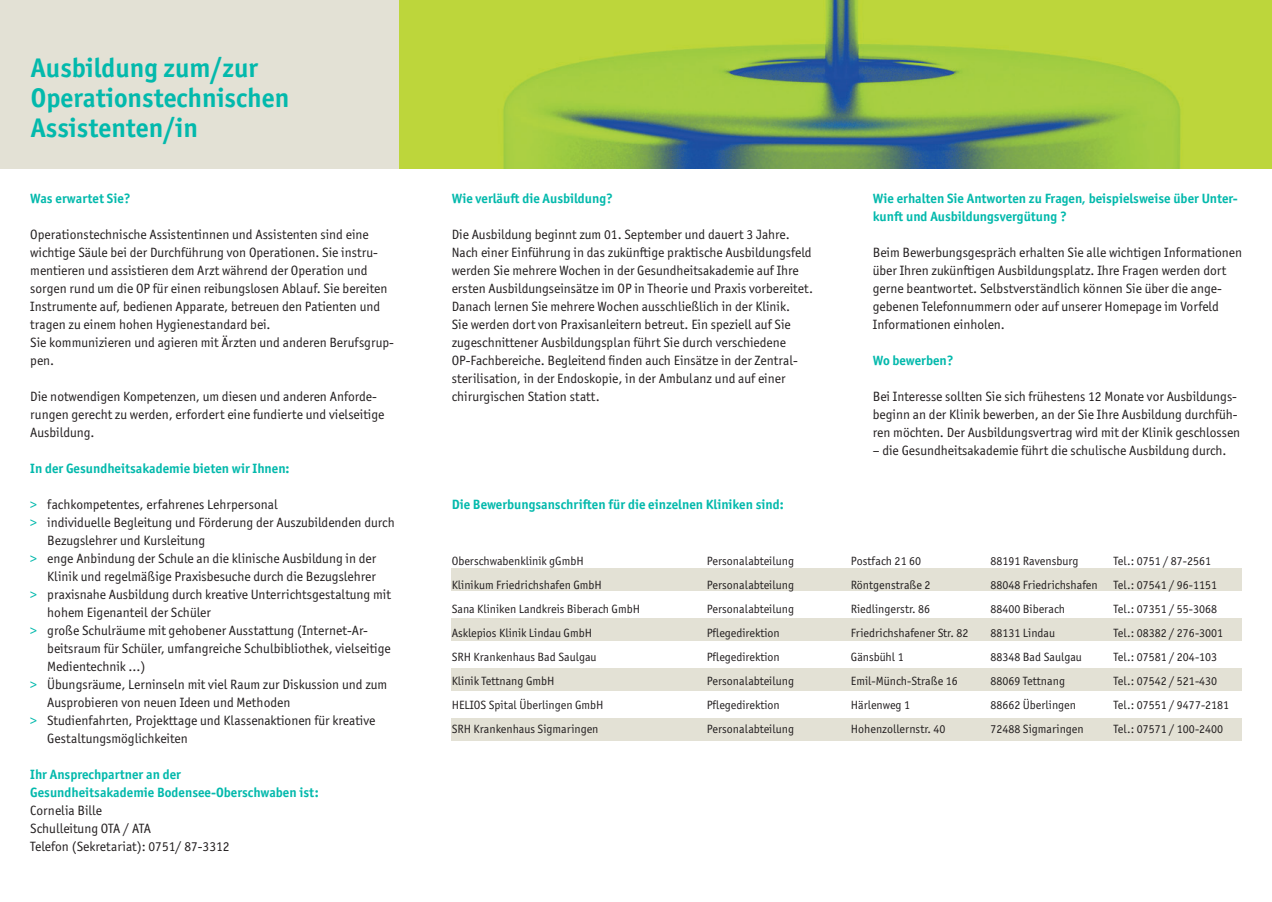
<style>
.page{position:relative;width:1272px;height:902px;background:#fff}
.page>*{position:absolute;margin:0;border:0;box-sizing:border-box;transform-origin:0 0}
.head{font:700 27px "Officina Sans ITC Pro";color:#03b9ac}
.fließtext{font:13.5px/18px "Officina Sans ITC Pro";color:#231f20}
.fließtext_bold_color{font:700 13.5px/18px "Officina Sans ITC Pro";color:#03b9ac}
.fließtext-2{font:700 13.5px "Officina Sans ITC Pro";color:#03b9ac}
.tabelle_kliniken{font:12px "Officina Sans ITC Pro";color:#231f20}
.s1{color:#03b9ac}
</style>
<div class="page">
<div style="left:451px;top:568px;width:791px;height:22px;background:#e3e1d5"></div>
<div style="left:0;top:0;width:399px;height:168px;background:#e3e1d5"></div>
<img style="left:400px;top:0;width:871px;height:168px">
<div style="left:451px;top:618px;width:790px;height:22px;background:#e3e1d5"></div>
<div style="left:451px;top:668px;width:791px;height:22px;background:#e3e1d5"></div>
<div style="left:451px;top:718px;width:790px;height:22px;background:#e3e1d5"></div>
<p class="head" style="left:31px;top:51px;width:229px">Ausbildung zum/zur</p>
<p class="head" style="left:31px;top:81px;width:260px">Operationstechnischen</p>
<p class="head" style="left:31px;top:111px;width:168px">Assistenten/in</p>
<p class="fließtext_bold_color" style="left:30px;top:189px;width:102px">Was erwartet Sie?</p>
<p class="fließtext" style="left:30px;top:225px;width:359px">Operationstechnische Assistentinnen und Assistenten sind eine wichtige Säule bei der Durchführung von Operationen. Sie instru&shy;mentieren und assistieren dem Arzt während der Operation und sorgen rund um die OP für einen reibungslosen Ablauf. Sie bereiten Instrumente auf, bedienen Apparate, betreuen den Patienten und tragen zu einem hohen Hygienestandard bei.</p>
<p class="fließtext" style="left:30px;top:333px;width:365px">Sie kommunizieren und agieren mit Ärzten und anderen Berufsgrup&shy;pen.</p>
<p class="fließtext" style="left:30px;top:387px;width:355px">Die notwendigen Kompetenzen, um diesen und anderen Anforde&shy;rungen gerecht zu werden, erfordert eine fundierte und vielseitige<br>Ausbildung.</p>
<p class="fließtext-2" style="left:30px;top:460px;width:261px">In der Gesundheitsakademie bieten wir Ihnen:</p>
<p class="fließtext" style="left:30px;top:495px;width:249px"><span class="s1">&gt;</span> fachkompetentes, erfahrenes Lehrpersonal</p>
<p class="fließtext" style="left:47px;top:513px;width:349px;text-indent:-17px"><span class="s1">&gt;</span> individuelle Begleitung und Förderung der Auszubildenden durch<br>Bezugslehrer und Kursleitung</p>
<p class="fließtext" style="left:30px;top:549px;width:347px;text-align:right"><span class="s1">&gt;</span> enge Anbindung der Schule an die klinische Ausbildung in der<br>Klinik und regelmäßige Praxisbesuche durch die Bezugslehrer</p>
<p class="fließtext" style="left:47px;top:585px;width:345px;text-indent:-17px"><span class="s1">&gt;</span> praxisnahe Ausbildung durch kreative Unterrichtsgestaltung mit hohem Eigenanteil der Schüler</p>
<p class="fließtext" style="left:47px;top:621px;width:345px;text-indent:-17px"><span class="s1">&gt;</span> große Schulräume mit gehobener Ausstattung (Internet-Ar&shy;beitsraum für Schüler, umfangreiche Schulbibliothek, vielseitige<br>Medientechnik ...)</p>
<p class="fließtext" style="left:47px;top:675px;width:341px;text-indent:-17px"><span class="s1">&gt;</span> Übungsräume, Lerninseln mit viel Raum zur Diskussion und zum<br>Ausprobieren von neuen Ideen und Methoden</p>
<p class="fließtext" style="left:47px;top:711px;width:329px;text-indent:-17px"><span class="s1">&gt;</span> Studienfahrten, Projekttage und Klassenaktionen für kreative<br>Gestaltungsmöglichkeiten</p>
<p class="fließtext-2" style="left:30px;top:766px;width:152px">Ihr Ansprechpartner an der</p>
<p class="fließtext-2" style="left:30px;top:784px;width:290px">Gesundheitsakademie Bodensee-Oberschwaben ist:</p>
<p class="fließtext" style="left:30px;top:801px;width:73px">Cornelia Bille</p>
<p class="fließtext" style="left:30px;top:819px;width:122px">Schulleitung OTA / ATA</p>
<p class="fließtext" style="left:30px;top:837px;width:201px">Telefon (Sekretariat): 0751/ 87-3312</p>
<p class="fließtext_bold_color" style="left:451px;top:189px;width:163px">Wie verläuft die Ausbildung?</p>
<p class="fließtext" style="left:451px;top:225px;width:339px">Die Ausbildung beginnt zum 01. September und dauert 3 Jahre.</p>
<p class="fließtext" style="left:451px;top:243px;width:363px">Nach einer Einführung in das zukünftige praktische Ausbildungsfeld werden Sie mehrere Wochen in der Gesundheitsakademie auf Ihre ersten Ausbildungseinsätze im OP in Theorie und Praxis vorbereitet.<br>Danach lernen Sie mehrere Wochen ausschließlich in der Klinik.<br>Sie werden dort von Praxisanleitern betreut. Ein speziell auf Sie zugeschnittener Ausbildungsplan führt Sie durch verschiedene OP-Fachbereiche. Begleitend finden auch Einsätze in der Zentral&shy;sterilisation, in der Endoskopie, in der Ambulanz und auf einer chirurgischen Station statt.</p>
<p class="fließtext_bold_color" style="left:451px;top:495px;width:333px">Die Bewerbungsanschriften für die einzelnen Kliniken sind:</p>
<p class="fließtext_bold_color" style="left:872px;top:189px;width:366px">Wie erhalten Sie Antworten zu Fragen, beispielsweise über Unter&shy;kunft und Ausbildungsvergütung ?</p>
<p class="fließtext" style="left:872px;top:243px;width:371px">Beim Bewerbungsgespräch erhalten Sie alle wichtigen Informationen über Ihren zukünftigen Ausbildungsplatz. Ihre Fragen werden dort gerne beantwortet. Selbstverständlich können Sie über die ange&shy;gebenen Telefonnummern oder auf unserer Homepage im Vorfeld Informationen einholen.</p>
<p class="fließtext_bold_color" style="left:872px;top:351px;width:82px">Wo bewerben?</p>
<p class="fließtext" style="left:872px;top:387px;width:369px">Bei Interesse sollten Sie sich frühestens 12 Monate vor Ausbildungs&shy;beginn an der Klinik bewerben, an der Sie Ihre Ausbildung durchfüh&shy;ren möchten. Der Ausbildungsvertrag wird mit der Klinik geschlossen</p>
<p class="fließtext" style="left:872px;top:441px;width:355px">– die Gesundheitsakademie führt die schulische Ausbildung durch.</p>
<p class="tabelle_kliniken" style="left:451px;top:554px;width:133px">Oberschwabenklinik gGmbH</p>
<p class="tabelle_kliniken" style="left:706px;top:554px;width:89px">Personalabteilung</p>
<p class="tabelle_kliniken" style="left:850px;top:554px;width:72px">Postfach 21 60</p>
<p class="tabelle_kliniken" style="left:990px;top:554px;width:89px">88191 Ravensburg</p>
<p class="tabelle_kliniken" style="left:1113px;top:554px;width:99px">Tel.: 0751 / 87-2561</p>
<p class="tabelle_kliniken" style="left:451px;top:578px;width:152px">Klinikum Friedrichshafen GmbH</p>
<p class="tabelle_kliniken" style="left:706px;top:578px;width:89px">Personalabteilung</p>
<p class="tabelle_kliniken" style="left:850px;top:578px;width:81px">Röntgenstraße 2</p>
<p class="tabelle_kliniken" style="left:990px;top:578px;width:109px">88048 Friedrichshafen</p>
<p class="tabelle_kliniken" style="left:1113px;top:578px;width:105px">Tel.: 07541 / 96-1151</p>
<p class="tabelle_kliniken" style="left:451px;top:602px;width:190px">Sana Kliniken Landkreis Biberach GmbH</p>
<p class="tabelle_kliniken" style="left:706px;top:602px;width:89px">Personalabteilung</p>
<p class="tabelle_kliniken" style="left:850px;top:602px;width:81px">Riedlingerstr. 86</p>
<p class="tabelle_kliniken" style="left:990px;top:602px;width:76px">88400 Biberach</p>
<p class="tabelle_kliniken" style="left:1113px;top:602px;width:105px">Tel.: 07351 / 55-3068</p>
<p class="tabelle_kliniken" style="left:451px;top:626px;width:142px">Asklepios Klinik Lindau GmbH</p>
<p class="tabelle_kliniken" style="left:706px;top:626px;width:74px">Pflegedirektion</p>
<p class="tabelle_kliniken" style="left:850px;top:626px;width:119px">Friedrichshafener Str. 82</p>
<p class="tabelle_kliniken" style="left:990px;top:626px;width:66px">88131 Lindau</p>
<p class="tabelle_kliniken" style="left:1113px;top:626px;width:111px">Tel.: 08382 / 276-3001</p>
<p class="tabelle_kliniken" style="left:451px;top:650px;width:146px">SRH Krankenhaus Bad Saulgau</p>
<p class="tabelle_kliniken" style="left:706px;top:650px;width:74px">Pflegedirektion</p>
<p class="tabelle_kliniken" style="left:850px;top:650px;width:54px">Gänsbühl 1</p>
<p class="tabelle_kliniken" style="left:990px;top:650px;width:93px">88348 Bad Saulgau</p>
<p class="tabelle_kliniken" style="left:1113px;top:650px;width:105px">Tel.: 07581 / 204-103</p>
<p class="tabelle_kliniken" style="left:451px;top:674px;width:104px">Klinik Tettnang GmbH</p>
<p class="tabelle_kliniken" style="left:706px;top:674px;width:89px">Personalabteilung</p>
<p class="tabelle_kliniken" style="left:850px;top:674px;width:108px">Emil-Münch-Straße 16</p>
<p class="tabelle_kliniken" style="left:990px;top:674px;width:76px">88069 Tettnang</p>
<p class="tabelle_kliniken" style="left:1113px;top:674px;width:105px">Tel.: 07542 / 521-430</p>
<p class="tabelle_kliniken" style="left:451px;top:698px;width:153px">HELIOS Spital Überlingen GmbH</p>
<p class="tabelle_kliniken" style="left:706px;top:698px;width:74px">Pflegedirektion</p>
<p class="tabelle_kliniken" style="left:850px;top:698px;width:61px">Härlenweg 1</p>
<p class="tabelle_kliniken" style="left:990px;top:698px;width:87px">88662 Überlingen</p>
<p class="tabelle_kliniken" style="left:1113px;top:698px;width:117px">Tel.: 07551 / 9477-2181</p>
<p class="tabelle_kliniken" style="left:451px;top:722px;width:148px">SRH Krankenhaus Sigmaringen</p>
<p class="tabelle_kliniken" style="left:706px;top:722px;width:89px">Personalabteilung</p>
<p class="tabelle_kliniken" style="left:850px;top:722px;width:96px">Hohenzollernstr. 40</p>
<p class="tabelle_kliniken" style="left:990px;top:722px;width:95px">72488 Sigmaringen</p>
<p class="tabelle_kliniken" style="left:1113px;top:722px;width:111px">Tel.: 07571 / 100-2400</p>
</div>
